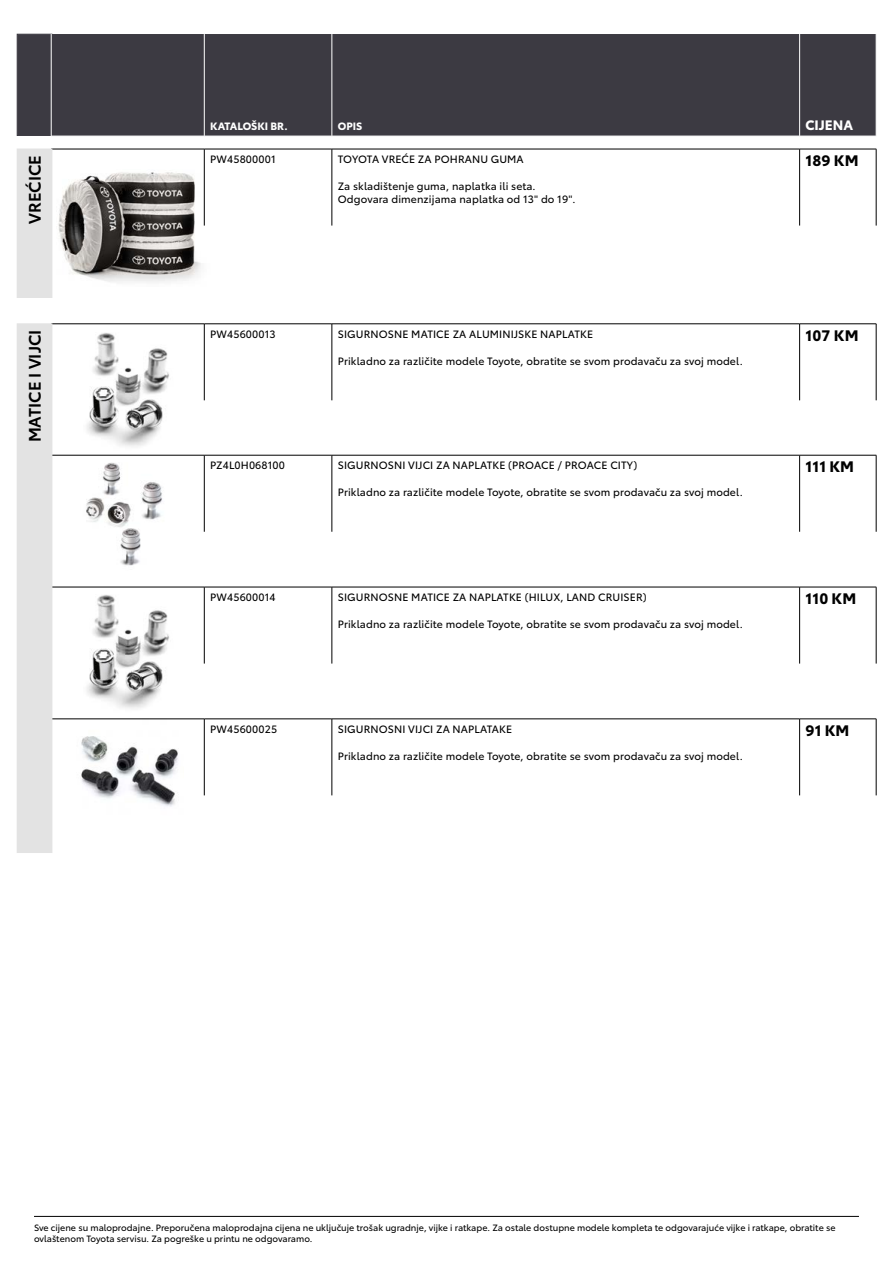
<style>
.page{position:relative;width:893px;height:1263px;background:#fff}
.page>*{position:absolute;margin:0;border:0;box-sizing:border-box;transform-origin:0 0}
.t1{font:600 16.5px "Toyota Type";color:#000}
.t2{font:700 15px "Toyota Type";letter-spacing:.01em;color:#000}
.t3{font:700 13.5px "Toyota Type";color:#fff}
.t4{font:10.5px/13.5px "Toyota Type";letter-spacing:.01em;color:#000}
.t5{font:700 10.5px "Toyota Type";color:#fff}
.t6{font:9px/10.5px "Toyota Type";color:#000}
</style>
<div class="page">
<div style="left:17px;top:34px;width:35px;height:102px;background:#3c3a42;border:1px solid #3c3a42"></div>
<div style="left:52px;top:34px;width:824px;height:102px;background:#3c3a42"></div>
<hr style="left:51px;top:34px;width:1px;height:102px;background:#fff">
<hr style="left:204px;top:34px;width:1px;height:102px;background:#fff">
<hr style="left:332px;top:34px;width:1px;height:102px;background:#fff">
<hr style="left:799px;top:34px;width:1px;height:102px;background:#fff">
<img style="left:58px;top:454px;width:146px;height:112px">
<img style="left:52px;top:169px;width:152px;height:121px">
<hr style="left:51px;top:149px;width:153px;height:1px;background:#000">
<hr style="left:204px;top:149px;width:128px;height:1px;background:#000">
<hr style="left:204px;top:149px;width:1px;height:77px;background:#000">
<hr style="left:332px;top:149px;width:468px;height:1px;background:#000">
<hr style="left:332px;top:149px;width:1px;height:77px;background:#000">
<hr style="left:800px;top:149px;width:76px;height:1px;background:#000">
<hr style="left:799px;top:149px;width:1px;height:77px;background:#000">
<hr style="left:876px;top:149px;width:1px;height:77px;background:#000">
<hr style="left:51px;top:324px;width:153px;height:1px;background:#000">
<hr style="left:204px;top:324px;width:128px;height:1px;background:#000">
<hr style="left:204px;top:324px;width:1px;height:76px;background:#000">
<hr style="left:332px;top:324px;width:468px;height:1px;background:#000">
<hr style="left:332px;top:324px;width:1px;height:76px;background:#000">
<hr style="left:800px;top:324px;width:76px;height:1px;background:#000">
<hr style="left:799px;top:324px;width:1px;height:76px;background:#000">
<hr style="left:876px;top:324px;width:1px;height:76px;background:#000">
<hr style="left:51px;top:455px;width:153px;height:1px;background:#000">
<hr style="left:204px;top:455px;width:128px;height:1px;background:#000">
<hr style="left:204px;top:455px;width:1px;height:77px;background:#000">
<hr style="left:332px;top:455px;width:468px;height:1px;background:#000">
<hr style="left:332px;top:455px;width:1px;height:77px;background:#000">
<hr style="left:800px;top:455px;width:76px;height:1px;background:#000">
<hr style="left:799px;top:455px;width:1px;height:77px;background:#000">
<hr style="left:876px;top:455px;width:1px;height:77px;background:#000">
<hr style="left:51px;top:587px;width:153px;height:1px;background:#000">
<hr style="left:204px;top:587px;width:128px;height:1px;background:#000">
<hr style="left:204px;top:587px;width:1px;height:76px;background:#000">
<hr style="left:332px;top:587px;width:468px;height:1px;background:#000">
<hr style="left:332px;top:587px;width:1px;height:76px;background:#000">
<hr style="left:800px;top:587px;width:76px;height:1px;background:#000">
<hr style="left:799px;top:587px;width:1px;height:76px;background:#000">
<hr style="left:876px;top:587px;width:1px;height:76px;background:#000">
<img style="left:87px;top:333px;width:82px;height:114px">
<img style="left:87px;top:595px;width:82px;height:114px">
<div style="left:17px;top:149px;width:35px;height:148px;background:#e3e3e3"></div>
<hr style="left:51px;top:719px;width:153px;height:1px;background:#000">
<hr style="left:204px;top:719px;width:128px;height:1px;background:#000">
<hr style="left:204px;top:719px;width:1px;height:76px;background:#000">
<hr style="left:332px;top:719px;width:468px;height:1px;background:#000">
<hr style="left:332px;top:719px;width:1px;height:76px;background:#000">
<hr style="left:800px;top:719px;width:76px;height:1px;background:#000">
<hr style="left:799px;top:719px;width:1px;height:76px;background:#000">
<hr style="left:876px;top:719px;width:1px;height:76px;background:#000">
<div style="left:17px;top:324px;width:35px;height:528px;background:#e3e3e3"></div>
<img style="left:77px;top:719px;width:106px;height:88px">
<hr style="left:34px;top:1216px;width:825px;height:1px;background:#000">
<h1 class="t1" style="left:22px;top:223px;width:70px;rotate:-90deg">VREĆICE</h1>
<h1 class="t1" style="left:22px;top:442px;width:114px;rotate:-90deg">MATICE I VIJCI</h1>
<p class="t5" style="left:210px;top:118px;width:79px">KATALOŠKI BR.</p>
<p class="t5" style="left:338px;top:118px;width:26px">OPIS</p>
<p class="t3" style="left:806px;top:115px;width:49px">CIJENA</p>
<p class="t4" style="left:210px;top:152px;width:67px">PW45800001</p>
<p class="t4" style="left:338px;top:152px;width:187px">TOYOTA VREĆE ZA POHRANU GUMA</p>
<p class="t4" style="left:338px;top:179px;width:239px">Za skladištenje guma, naplatka ili seta.<br>Odgovara dimenzijama naplatka od 13" do 19".</p>
<h2 class="t2" style="left:806px;top:149px;width:54px">189 KM</h2>
<p class="t4" style="left:210px;top:326px;width:67px">PW45600013</p>
<p class="t4" style="left:338px;top:326px;width:257px">SIGURNOSNE MATICE ZA ALUMINIJSKE NAPLATKE</p>
<p class="t4" style="left:338px;top:353px;width:406px">Prikladno za različite modele Toyote, obratite se svom prodavaču za svoj model.</p>
<h2 class="t2" style="left:806px;top:324px;width:54px">107 KM</h2>
<p class="t4" style="left:210px;top:458px;width:76px">PZ4L0H068100</p>
<p class="t4" style="left:338px;top:458px;width:301px">SIGURNOSNI VIJCI ZA NAPLATKE (PROACE / PROACE CITY)</p>
<p class="t4" style="left:338px;top:485px;width:406px">Prikladno za različite modele Toyote, obratite se svom prodavaču za svoj model.</p>
<h2 class="t2" style="left:806px;top:455px;width:50px">111 KM</h2>
<p class="t4" style="left:210px;top:590px;width:67px">PW45600014</p>
<p class="t4" style="left:338px;top:590px;width:310px">SIGURNOSNE MATICE ZA NAPLATKE (HILUX, LAND CRUISER)</p>
<p class="t4" style="left:338px;top:616px;width:406px">Prikladno za različite modele Toyote, obratite se svom prodavaču za svoj model.</p>
<h2 class="t2" style="left:806px;top:587px;width:52px">110 KM</h2>
<p class="t4" style="left:210px;top:721px;width:68px">PW45600025</p>
<p class="t4" style="left:338px;top:721px;width:176px">SIGURNOSNI VIJCI ZA NAPLATAKE</p>
<p class="t4" style="left:338px;top:748px;width:406px">Prikladno za različite modele Toyote, obratite se svom prodavaču za svoj model.</p>
<h2 class="t2" style="left:806px;top:719px;width:45px">91 KM</h2>
<p class="t6" style="left:34px;top:1222px;width:803px">Sve cijene su maloprodajne. Preporučena maloprodajna cijena ne uključuje trošak ugradnje, vijke i ratkape. Za ostale dostupne modele kompleta te odgovarajuće vijke i ratkape, obratite se ovlaštenom Toyota servisu. Za pogreške u printu ne odgovaramo.</p>
</div>
